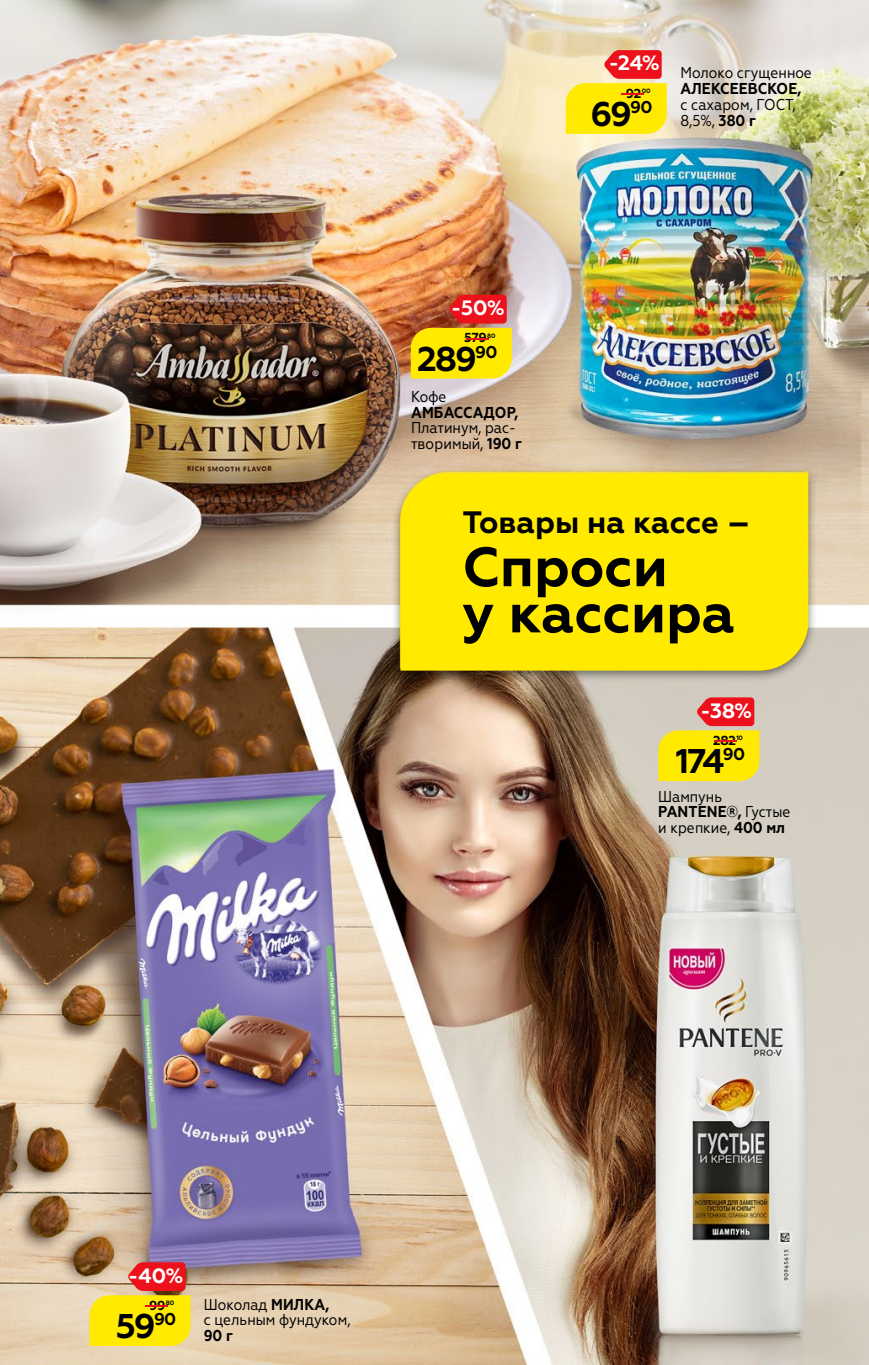
<style>
.page{position:relative;width:869px;height:1365px;background:#fff}
.page>*{position:absolute;margin:0;border:0;box-sizing:border-box;transform-origin:0 0}
.t1{font:700 55.3px/46.2px "Geometria";color:#000}
.t2{font:700 34.3px "Geometria";letter-spacing:-.065em;color:#000}
.t3{font:700 30.8px "Geometria";color:#000}
.t4{font:700 20.82px "Geometria";color:#fff}
.t5{font:15.75px/15.8px "Geometria Narrow";color:#000}
.t6{font:700 12.95px "Geometria";letter-spacing:-.03em;color:#000}
.t7{font:700 6.3px "Geometria";letter-spacing:-.03em;color:#000}
.s1{font-size:12.95px;color:#ed111c}
.s2{font-weight:700}
</style>
<div class="page">
<img style="left:0;top:0;width:868px;height:1364px">
<div style="left:400px;top:473px;width:407px;height:197px;background:#ffea00"></div>
<svg style="left:89px;top:1261px;width:101px;height:84px;background:#ecb329"></svg>
<svg style="left:658px;top:697px;width:101px;height:84px;background:#f0bc33"></svg>
<svg style="left:410px;top:295px;width:101px;height:83px;background:#e8a315"></svg>
<svg style="left:565px;top:50px;width:101px;height:84px;background:#f9c335"></svg>
<p class="t4" style="left:451px;top:295px;width:55px">-50%</p>
<p class="t7" style="left:459px;top:331px;width:37px"><span class="s1">-</span>80</p>
<p class="t6" style="left:464px;top:330px;width:24px">579</p>
<p class="t2" style="left:417px;top:338px;width:82px">289<sup>90</sup></p>
<p class="t5" style="left:411px;top:388px;width:112px">Кофе<br><span class="s2">АМБАССАДОР,<br></span>Платинум, рас&shy;творимый, <span class="s2">190 г</span></p>
<p class="t4" style="left:608px;top:51px;width:52px">-24%</p>
<p class="t7" style="left:614px;top:87px;width:37px"><span class="s1">-</span>00</p>
<p class="t6" style="left:625px;top:85px;width:17px">92</p>
<p class="t2" style="left:590px;top:94px;width:64px">69<sup>90</sup></p>
<p class="t5" style="left:680px;top:65px;width:133px">Молоко сгущенное<br><span class="s2">АЛЕКСЕЕВСКОЕ, </span>с сахаром, ГОСТ,<br>8,5%, <span class="s2">380 г</span></p>
<p class="t3" style="left:462px;top:503px;width:289px">Товары на кассе –</p>
<p class="t1" style="left:462px;top:544px;width:274px">Cпроси<br>у кассира</p>
<p class="t4" style="left:700px;top:698px;width:53px">-38%</p>
<p class="t7" style="left:706px;top:734px;width:37px"><span class="s1">-</span>10</p>
<p class="t6" style="left:713px;top:732px;width:24px">282</p>
<p class="t2" style="left:675px;top:740px;width:71px">174<sup>90</sup></p>
<p class="t5" style="left:658px;top:788px;width:134px">Шампунь<br><span class="s2">PANTENE®,</span> Густые и крепкие, <span class="s2">400 мл</span></p>
<p class="t4" style="left:128px;top:1262px;width:57px">-40%</p>
<p class="t7" style="left:138px;top:1298px;width:37px"><span class="s1">-</span>80</p>
<p class="t6" style="left:149px;top:1297px;width:18px">99</p>
<p class="t2" style="left:116px;top:1305px;width:62px">59<sup>90</sup></p>
<p class="t5" style="left:204px;top:1296px;width:148px">Шоколад <span class="s2">МИЛКА,<br></span>с цельным фундуком,<br><span class="s2">90 г</span></p>
</div>
